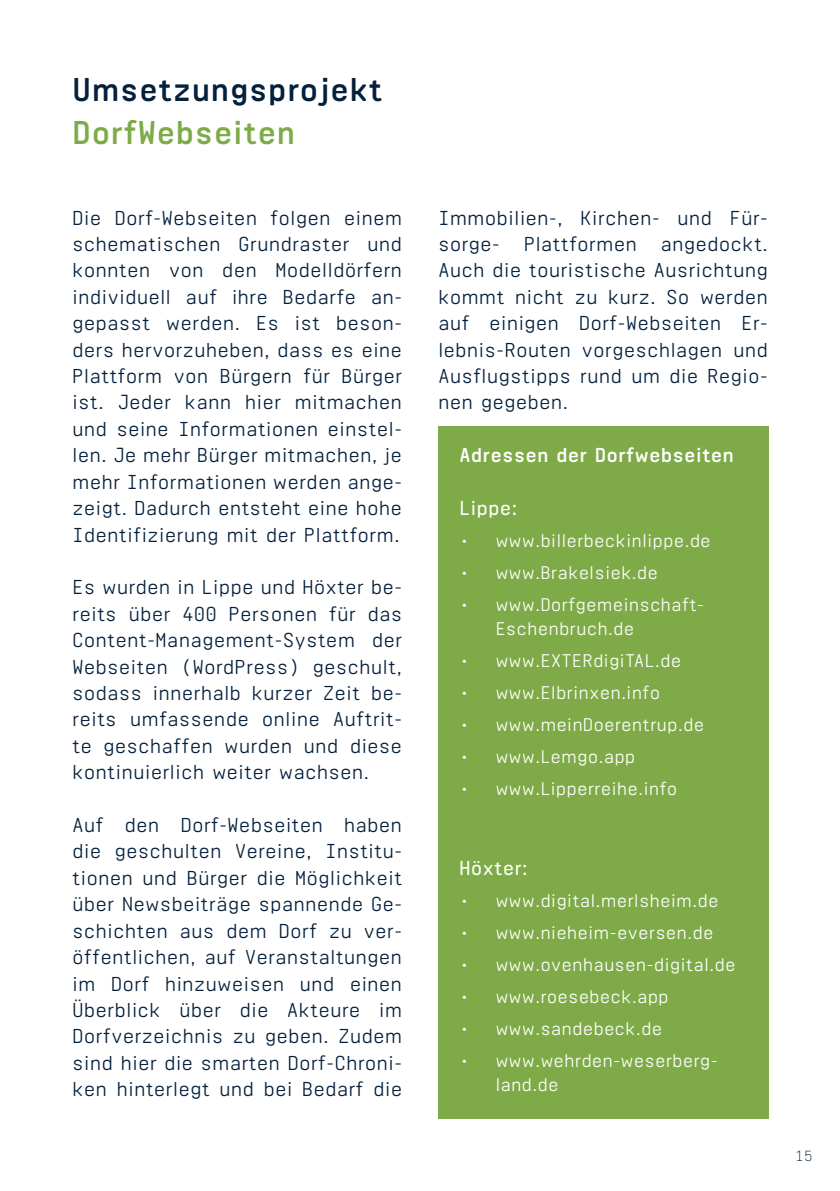
<style>
.page{position:relative;width:840px;height:1191px;background:#fff}
.page>*{position:absolute;margin:0;border:0;box-sizing:border-box;transform-origin:0 0}
.t1{font:700 36px "Realtime Text Rounded";color:#04203d}
.t2{font:700 36px "Realtime Text Rounded";color:#7eab48}
.t3{font:22px/26.4px "Realtime Text Rounded";color:#04203d;text-align:justify}
.t4{font:700 22px "Realtime Text Rounded";color:#fff}
.t5{font:600 22px "Realtime Text Rounded";color:#fff}
.t6{font:20px/24px "Realtime Text Rounded";color:#fff}
.t7{font:300 16px "Realtime Text Rounded";color:#04203d}
</style>
<div class="page">
<div style="left:438px;top:427px;width:329px;height:692px;background:#7eab48"></div>
<h1 class="t1" style="left:72px;top:65px;width:312px">Umsetzungsprojekt</h1>
<h1 class="t2" style="left:72px;top:109px;width:225px">DorfWebseiten</h1>
<p class="t3" style="left:72px;top:203px;width:331px">Die Dorf-Webseiten folgen einem schematischen Grundraster und konnten von den Modelldörfern individuell auf ihre Bedarfe an&shy;gepasst werden. Es ist beson&shy;ders hervorzuheben, dass es eine Plattform von Bürgern für Bürger ist. Jeder kann hier mitmachen und seine Informationen einstel&shy;len. Je mehr Bürger mitmachen, je mehr Informationen werden ange&shy;zeigt. Dadurch entsteht eine hohe Identifizierung mit der Plattform.</p>
<p class="t3" style="left:72px;top:572px;width:331px">Es wurden in Lippe und Höxter be&shy;reits über 400 Personen für das Content-Management-System der Webseiten (WordPress) geschult, sodass innerhalb kurzer Zeit be&shy;reits umfassende online Auftrit&shy;te geschaffen wurden und diese kontinuierlich weiter wachsen.</p>
<p class="t3" style="left:72px;top:810px;width:331px">Auf den Dorf-Webseiten haben die geschulten Vereine, Institu&shy;tionen und Bürger die Möglichkeit über Newsbeiträge spannende Ge&shy;schichten aus dem Dorf zu ver&shy;öffentlichen, auf Veranstaltungen im Dorf hinzuweisen und einen Überblick über die Akteure im Dorfverzeichnis zu geben. Zudem sind hier die smarten Dorf-Chroni&shy;ken hinterlegt und bei Bedarf die</p>
<p class="t3" style="left:438px;top:203px;width:331px">Immobilien-, Kirchen- und Für&shy;sorge- Plattformen angedockt.<br>Auch die touristische Ausrichtung kommt nicht zu kurz. So werden auf einigen Dorf-Webseiten Er&shy;lebnis-Routen vorgeschlagen und Ausflugstipps rund um die Regio&shy;nen gegeben.</p>
<p class="t4" style="left:459px;top:441px;width:276px">Adressen der Dorfwebseiten</p>
<p class="t5" style="left:459px;top:493px;width:60px">Lippe:</p>
<p class="t6" style="left:459px;top:527px;width:253px">• www.billerbeckinlippe.de</p>
<p class="t6" style="left:459px;top:559px;width:200px">• www.Brakelsiek.de</p>
<p class="t6" style="left:495px;top:591px;width:210px;text-indent:-36px">• www.Dorfgemeinschaft-<br>Eschenbruch.de</p>
<p class="t6" style="left:459px;top:647px;width:223px">• www.EXTERdigiTAL.de</p>
<p class="t6" style="left:459px;top:679px;width:202px">• www.Elbrinxen.info</p>
<p class="t6" style="left:459px;top:711px;width:246px">• www.meinDoerentrup.de</p>
<p class="t6" style="left:459px;top:743px;width:178px">• www.Lemgo.app</p>
<p class="t6" style="left:459px;top:775px;width:219px">• www.Lipperreihe.info</p>
<p class="t5" style="left:459px;top:853px;width:70px">Höxter:</p>
<p class="t6" style="left:459px;top:886px;width:261px">• www.digital.merlsheim.de</p>
<p class="t6" style="left:459px;top:918px;width:256px">• www.nieheim-eversen.de</p>
<p class="t6" style="left:459px;top:950px;width:278px">• www.ovenhausen-digital.de</p>
<p class="t6" style="left:459px;top:982px;width:211px">• www.roesebeck.app</p>
<p class="t6" style="left:459px;top:1014px;width:204px">• www.sandebeck.de</p>
<p class="t6" style="left:495px;top:1046px;width:224px;text-indent:-36px">• www.wehrden-weserberg&shy;land.de</p>
<p class="t7" style="left:795px;top:1145px;width:18px">15</p>
</div>
